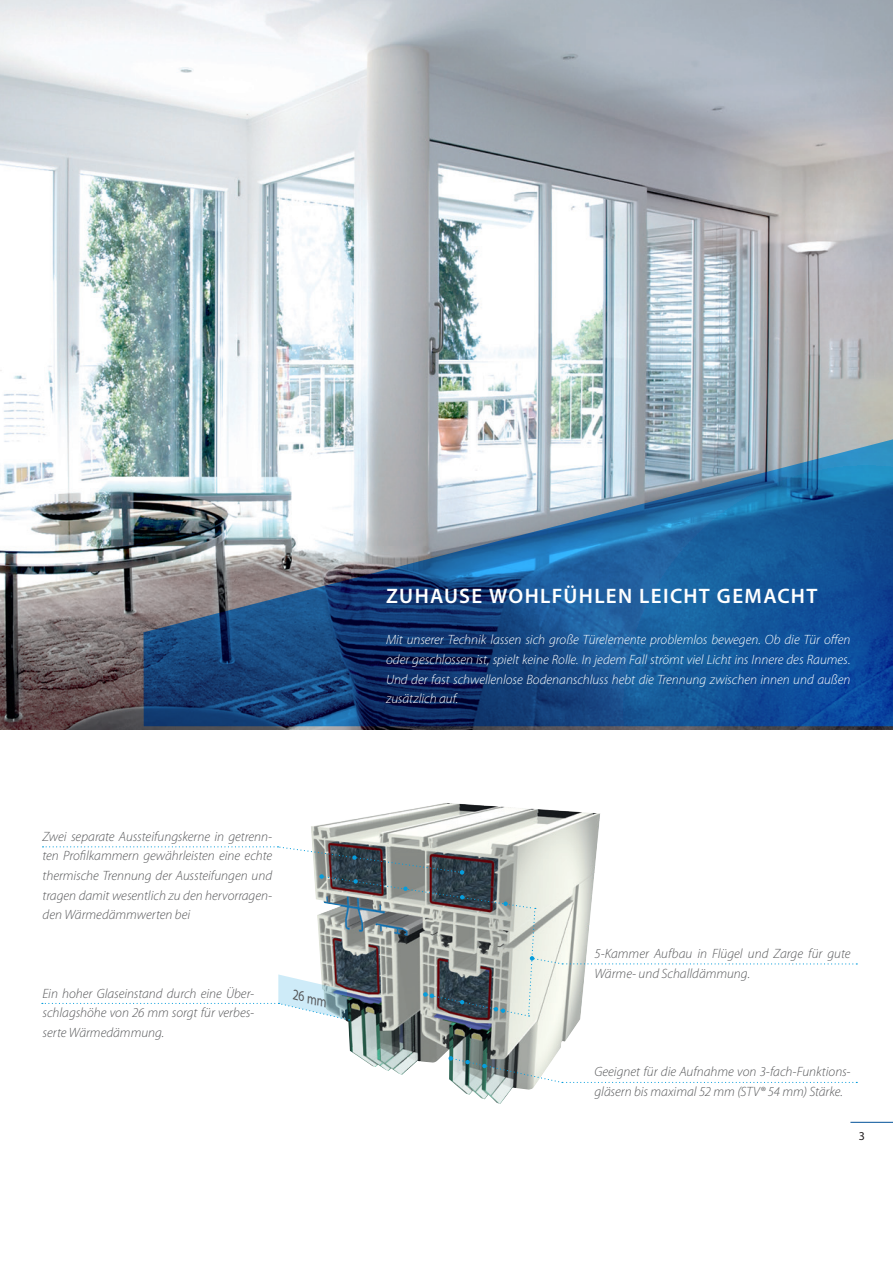
<style>
.page{position:relative;width:893px;height:1263px;background:#fff}
.page>*{position:absolute;margin:0;border:0;box-sizing:border-box;transform-origin:0 0}
.t1{font:600 21px "Myriad Pro";letter-spacing:.065em;color:#fff}
.t2{font:italic 15px "Myriad Pro";color:#57585a;scale:.81 1}
.t3{font:italic 300 13.5px/19.6px "Myriad Pro";color:#57585a}
.t4{font:italic 300 13.5px/19.6px "Myriad Pro";color:#fff;text-align:justify}
.t5{font:12px "Myriad Pro";color:#231f20}
</style>
<div class="page">
<img style="left:0;top:0;width:893px;height:730px">
<svg style="left:144px;top:436px;width:749px;height:290px;background:#4c749e"></svg>
<svg style="left:0;top:337px;width:1px;height:393px"></svg>
<hr style="left:850px;top:1122px;width:43px;height:1px;background:#015198">
<img style="left:311px;top:803px;width:289px;height:301px">
<svg style="left:448px;top:1056px;width:409px;height:27px"></svg>
<svg style="left:42px;top:846px;width:815px;height:175px"></svg>
<p class="t3" style="left:43px;top:826px;width:231px;text-align:justify">Zwei separate Aussteifungskerne in getrenn&shy;ten Profilkammern gewährleisten eine echte thermische Trennung der Aussteifungen und tragen damit wesentlich zu den hervorragen&shy;den Wärmedämmwerten bei</p>
<p class="t3" style="left:43px;top:983px;width:213px;text-align:justify">Ein hoher Glaseinstand durch eine Über&shy;schlagshöhe von 26 mm sorgt für verbes&shy;serte Wärmedämmung.</p>
<p class="t2" style="left:296px;top:985px;width:45px;rotate:15deg">26 mm</p>
<h1 class="t1" style="left:386px;top:582px;width:433px">ZUHAUSE WOHLFÜHLEN LEICHT GEMACHT</h1>
<p class="t4" style="left:386px;top:630px;width:466px">Mit unserer Technik lassen sich große Türelemente problemlos bewegen. Ob die Tür offen oder geschlossen ist, spielt keine Rolle. In jedem Fall strömt viel Licht ins Innere des Raumes.<br>Und der fast schwellenlose Bodenanschluss hebt die Trennung zwischen innen und außen zusätzlich auf.</p>
<p class="t3" style="left:594px;top:944px;width:257px">5-Kammer Aufbau in Flügel und Zarge für gute<br>Wärme- und Schalldämmung.</p>
<p class="t3" style="left:594px;top:1062px;width:257px">Geeignet für die Aufnahme von 3-fach-Funktions&shy;gläsern bis maximal 52 mm (STV® 54 mm) Stärke.</p>
<p class="t5" style="left:859px;top:1128px;width:8px">3</p>
</div>
